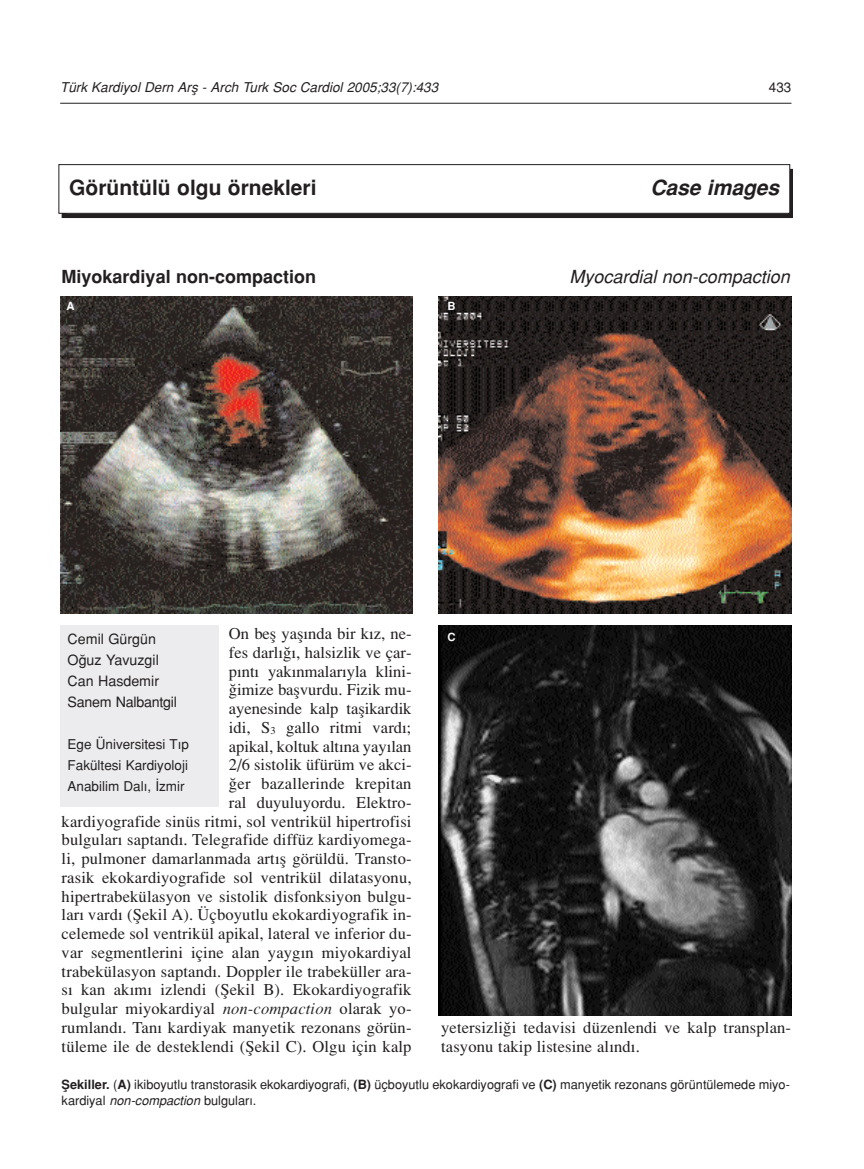
<style>
.page{position:relative;width:864px;height:1169px;background:#fff}
.page>*{position:absolute;margin:0;border:0;box-sizing:border-box;transform-origin:0 0}
.t1{font:21px "Helvetica Turk B";color:#231f20}
.t2{font:21px "Helvetica Turk BI";color:#231f20}
.t3{font:18px "Helvetica Turk B";color:#231f20}
.t4{font:18px "Helvetica Turk I";color:#231f20}
.t5{font:16.5px/18.8px "Times Turk";letter-spacing:.01em;color:#231f20;text-align:right}
.t6{font:14.25px/21px "Helvetica Turk";color:#231f20}
.t7{font:13.5px/21px "Helvetica Turk";color:#231f20;text-align:justify}
.t8{font:13.5px "Helvetica Turk I";color:#231f20}
.t9{font:12.75px/15.8px "Helvetica Turk";color:#231f20}
.t10{font:11.25px "Helvetica Turk B";color:#fff}
.s1{font-family:"Times Turk I"}
.s2{font-family:"Helvetica Turk B"}
.s3{font-family:"Helvetica Turk I"}
</style>
<div class="page">
<div style="left:62px;top:169px;width:731px;height:49px;border:4px solid #231f20"></div>
<div style="left:59px;top:165px;width:731px;height:48px;background:#fff"></div>
<div style="left:59px;top:164px;width:731px;height:49px;border:1px solid #231f20"></div>
<img style="left:60px;top:296px;width:353px;height:317px">
<img style="left:439px;top:625px;width:352px;height:390px">
<img style="left:439px;top:296px;width:352px;height:317px">
<div style="left:60px;top:625px;width:158px;height:181px;background:#ececee"></div>
<hr style="left:60px;top:103px;width:732px;height:1px;background:#231f20">
<p class="t8" style="left:60px;top:82px;width:380px">Türk Kardiyol Dern Arfl - Arch Turk Soc Cardiol 2005;33(7):433</p>
<p class="t7" style="left:769px;top:78px;width:24px">433</p>
<p class="t1" style="left:69px;top:180px;width:249px">Görüntülü olgu örnekleri</p>
<p class="t2" style="left:650px;top:180px;width:130px">Case images</p>
<p class="t3" style="left:62px;top:270px;width:256px">Miyokardiyal non-compaction</p>
<p class="t4" style="left:569px;top:270px;width:222px">Myocardial non-compaction</p>
<p class="t10" style="left:67px;top:302px;width:10px">A</p>
<p class="t10" style="left:448px;top:302px;width:10px">B</p>
<p class="t5" style="left:62px;top:625px;width:351px">On befl yafl›nda bir k›z, ne-<br>fes darl›¤›, halsizlik ve çar-<br>p›nt› yak›nmalar›yla klini-<br>¤imize baflvurdu. Fizik mu-<br>ayenesinde kalp taflikardik<br>idi, S<sub>3</sub> gallo ritmi vard›;<br>apikal, koltuk alt›na yay›lan<br>2/6 sistolik üfürüm ve akci-<br>¤er bazallerinde krepitan<br>ral duyuluyordu. Elektro-<br>kardiyografide sinüs ritmi, sol ventrikül hipertrofisi bulgular› saptand›. Telegrafide diffüz kardiyomega&shy;li, pulmoner damarlanmada art›fl görüldü. Transto&shy;rasik ekokardiyografide sol ventrikül dilatasyonu, hipertrabekülasyon ve sistolik disfonksiyon bulgu&shy;lar› vard› (fiekil A). Üçboyutlu ekokardiyografik in&shy;celemede sol ventrikül apikal, lateral ve inferior du&shy;var segmentlerini içine alan yayg›n miyokardiyal trabekülasyon saptand›. Doppler ile trabeküller ara&shy;s› kan ak›m› izlendi (fiekil B). Ekokardiyografik bulgular miyokardiyal <span class="s1">non-compaction</span> olarak yo&shy;rumland›. Tan› kardiyak manyetik rezonans görün&shy;tüleme ile de desteklendi (fiekil C). Olgu için kalp</p>
<p class="t10" style="left:448px;top:632px;width:10px">C</p>
<p class="t6" style="left:68px;top:630px;width:111px">Cemil Gürgün<br>O¤uz Yavuzgil<br>Can Hasdemir<br>Sanem Nalbantgil</p>
<p class="t7" style="left:68px;top:735px;width:123px">Ege Üniversitesi T›p Fakültesi Kardiyoloji Anabilim Dal›, ‹zmir</p>
<p class="t5" style="left:441px;top:1019px;width:351px;text-align:left">yetersizli¤i tedavisi düzenlendi ve kalp transplan&shy;tasyonu takip listesine al›nd›.</p>
<p class="t9" style="left:62px;top:1078px;width:730px"><span class="s2">fiekiller.</span> (<span class="s2">A)</span> ikiboyutlu transtorasik ekokardiyografi, <span class="s2">(B)</span> üçboyutlu ekokardiyografi ve <span class="s2">(C)</span> manyetik rezonans görüntülemede miyo&shy;kardiyal <span class="s3">non-compaction</span> bulgular›.</p>
</div>
